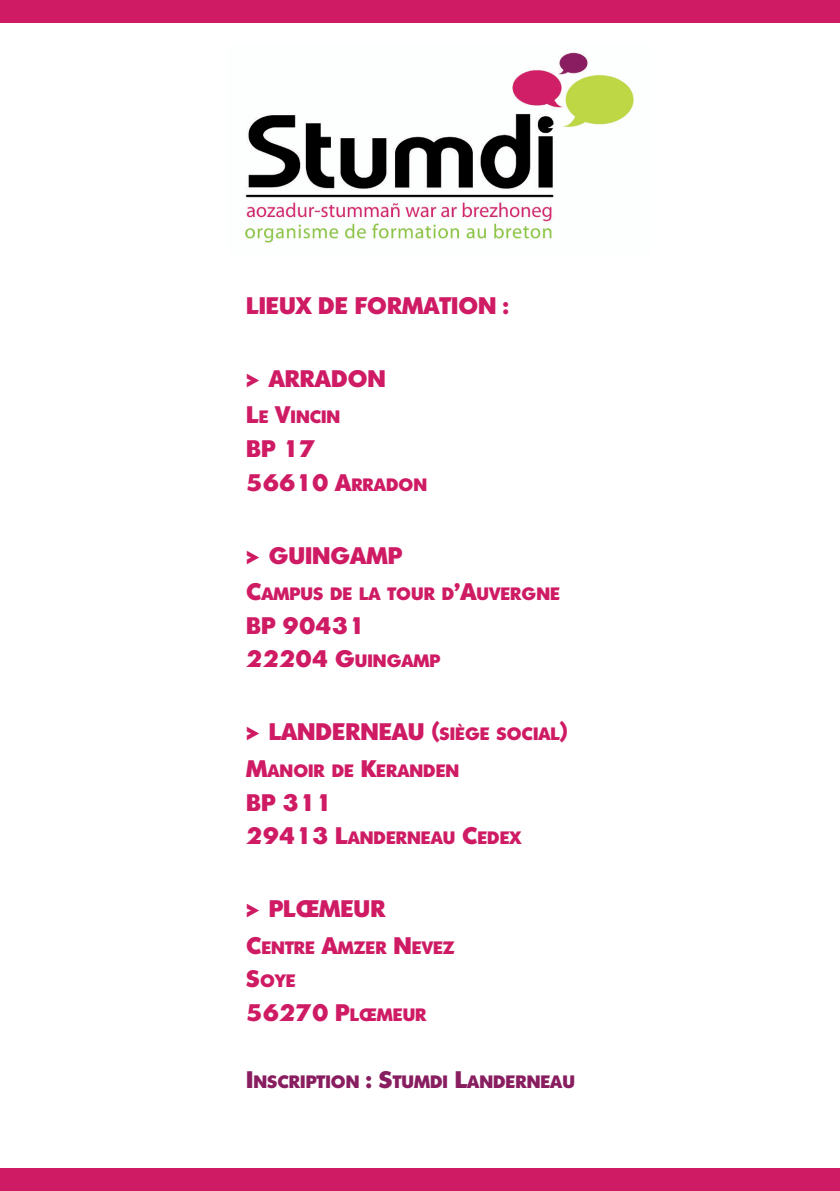
<style>
.page{position:relative;width:840px;height:1191px;background:#fff}
.page>*{position:absolute;margin:0;border:0;box-sizing:border-box;transform-origin:0 0}
.t1{font:800 24px/33.6px "Sharnay";color:#ce1b64}
.t2{font:800 18px/33.6px "Sharnay";color:#ce1b64}
.t3{font:800 18px "Sharnay";color:#881d5f}
.s1{font-weight:900;font-size:30px}
.s2{font-size:24px}
.s3{font-size:18px}
</style>
<div class="page">
<hr style="left:0;top:0;width:1px;height:1191px;background:#fffac1">
<div style="left:0;top:0;width:839px;height:23px;background:#ce1b64"></div>
<div style="left:0;top:1168px;width:839px;height:23px;background:#ce1b64"></div>
<img style="left:245px;top:52px;width:389px;height:191px">
<p class="t1" style="left:246px;top:288px;width:264px">LIEUX DE FORMATION :</p>
<p class="t1" style="left:246px;top:361px;width:141px"><span class="s1">&gt;</span> ARRADON</p>
<p class="t2" style="left:246px;top:400px;width:95px"><span class="s2">L</span>E <span class="s2">V</span>INCIN</p>
<p class="t1" style="left:246px;top:431px;width:182px">BP 17<br>56610 A<span class="s3">RRADON</span></p>
<p class="t1" style="left:246px;top:538px;width:157px"><span class="s1">&gt;</span> GUINGAMP</p>
<p class="t2" style="left:246px;top:577px;width:315px"><span class="s2">C</span>AMPUS DE LA TOUR D<span class="s2">’A</span>UVERGNE</p>
<p class="t1" style="left:246px;top:608px;width:120px">BP 90431</p>
<p class="t2" style="left:246px;top:644px;width:195px"><span class="s2">22204 G</span>UINGAMP</p>
<p class="t1" style="left:246px;top:715px;width:323px"><span class="s1">&gt;</span> LANDERNEAU (<span class="s3">SIÈGE SOCIAL</span>)</p>
<p class="t2" style="left:246px;top:753px;width:214px"><span class="s2">M</span>ANOIR DE <span class="s2">K</span>ERANDEN</p>
<p class="t1" style="left:246px;top:785px;width:87px">BP 311</p>
<p class="t2" style="left:246px;top:821px;width:276px"><span class="s2">29413 L</span>ANDERNEAU <span class="s2">C</span>EDEX</p>
<p class="t1" style="left:246px;top:891px;width:141px"><span class="s1">&gt;</span> PLŒMEUR</p>
<p class="t2" style="left:246px;top:930px;width:210px"><span class="s2">C</span>ENTRE <span class="s2">A</span>MZER <span class="s2">N</span>EVEZ<br><span class="s2">S</span>OYE</p>
<p class="t1" style="left:246px;top:995px;width:182px">56270 P<span class="s3">LŒMEUR</span></p>
<p class="t3" style="left:246px;top:1071px;width:330px"><span class="s2">I</span>NSCRIPTION <span class="s2">: S</span>TUMDI <span class="s2">L</span>ANDERNEAU</p>
</div>
